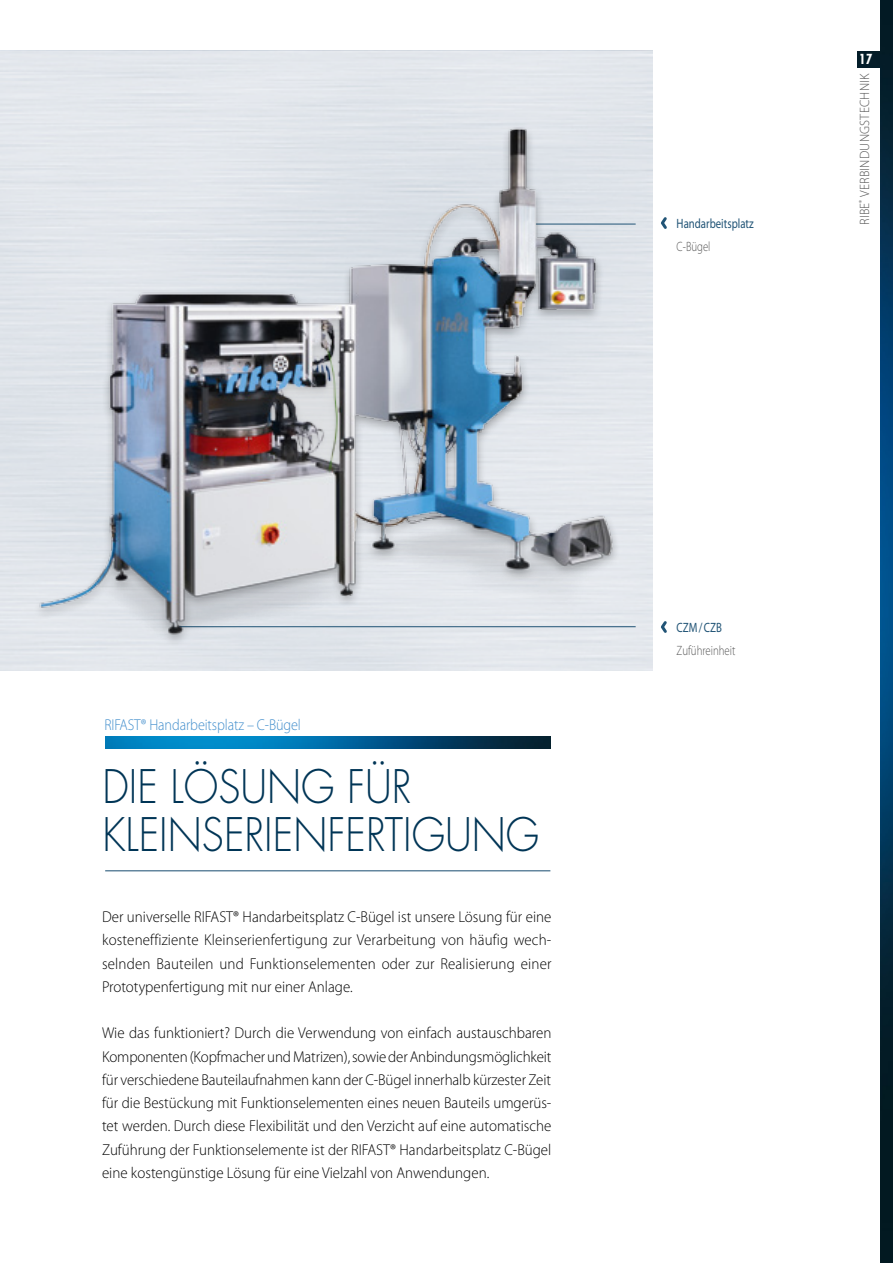
<style>
.page{position:relative;width:893px;height:1263px;background:#fff}
.page>*{position:absolute;margin:0;border:0;box-sizing:border-box;transform-origin:0 0}
._0408headline{font:300 45px/48px "Futura";color:#003556;scale:.9 1}
._0408lauftext{font:300 15.75px/23.2px "Myriad Pro";color:#000;text-align:justify;scale:.95 1}
._0408lauftext-2{font:300 15.75px "Myriad Pro";letter-spacing:-.005em;color:#418ecc;scale:.9 1}
.t1{font:300 13.5px "Myriad Pro";letter-spacing:.02em;color:#565656;scale:.95 1}
.t2{font:13.5px "Myriad Pro";color:#215476;scale:.8 1}
.t3{font:300 13.5px "Myriad Pro";color:#565656;scale:.8 1}
.t4{font:300 13.5px "Myriad Pro";letter-spacing:.02em;color:#565656;scale:.8 1}
.t5{font:700 condensed 13.5px "Futura";color:#fff}
</style>
<div class="page">
<img style="left:880px;top:0;width:13px;height:1263px">
<img style="left:857px;top:51px;width:36px;height:17px">
<div style="left:0;top:51px;width:652px;height:620px;background:#e2e6ec"></div>
<hr style="left:536px;top:224px;width:100px;height:1px;background:#215476">
<hr style="left:179px;top:626px;width:457px;height:1px;background:#215476">
<svg style="left:661px;top:217px;width:6px;height:12px"></svg>
<img style="left:105px;top:736px;width:445px;height:13px">
<hr style="left:105px;top:870px;width:445px;height:1px;background:#215476">
<img style="left:35px;top:86px;width:586px;height:561px">
<svg style="left:661px;top:621px;width:6px;height:12px"></svg>
<p class="t2" style="left:677px;top:215px;width:98px">Handarbeitsplatz</p>
<p class="t4" style="left:677px;top:239px;width:44px">C-Bügel</p>
<p class="t5" style="left:859px;top:51px;width:15px">17</p>
<p class="t1" style="left:856px;top:225px;width:161px;rotate:-90deg">RIBE<sup>®</sup> VERBINDUNGSTECHNIK</p>
<p class="_0408lauftext-2" style="left:104px;top:715px;width:220px">RIFAST® Handarbeitsplatz – C-Bügel</p>
<p class="_0408headline" style="left:102px;top:763px;width:487px">DIE LÖSUNG FÜR<br>KLEINSERIENFERTIGUNG</p>
<p class="_0408lauftext" style="left:102px;top:905px;width:475px">Der universelle RIFAST® Handarbeitsplatz C-Bügel ist unsere Lösung für eine kosteneffiziente Kleinserienfertigung zur Verarbeitung von häufig wech&shy;selnden Bauteilen und Funktionselementen oder zur Realisierung einer Prototypenfertigung mit nur einer Anlage.</p>
<p class="_0408lauftext" style="left:102px;top:1021px;width:475px">Wie das funktioniert? Durch die Verwendung von einfach austauschbaren Komponenten (Kopfmacher und Matrizen), sowie der Anbindungsmöglichkeit für verschiedene Bauteilaufnahmen kann der C-Bügel innerhalb kürzester Zeit für die Bestückung mit Funktionselementen eines neuen Bauteils umgerüs&shy;tet werden. Durch diese Flexibilität und den Verzicht auf eine automatische Zuführung der Funktionselemente ist der RIFAST® Handarbeitsplatz C-Bügel eine kostengünstige Lösung für eine Vielzahl von Anwendungen.</p>
<p class="t2" style="left:677px;top:619px;width:58px">CZM/CZB</p>
<p class="t3" style="left:677px;top:643px;width:75px">Zuführeinheit</p>
</div>
